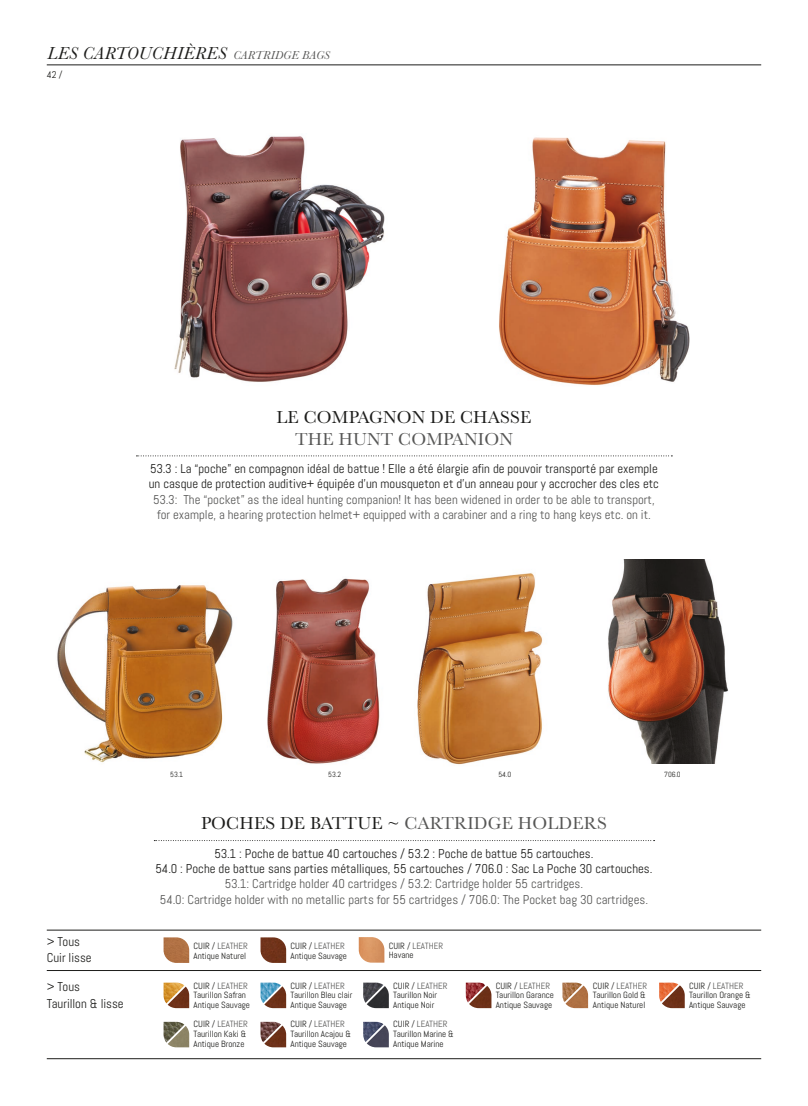
<style>
.page{position:relative;width:808px;height:1106px;background:#fff}
.page>*{position:absolute;margin:0;border:0;box-sizing:border-box;transform-origin:0 0}
.t1{font:18px "Baskerville";letter-spacing:.01em;color:#575756}
.t2{font:italic 18px "Baskerville";letter-spacing:.02em;color:#1d1d1b}
.t3{font:18px "Baskerville";letter-spacing:.01em;color:#1d1d1b}
.t4{font:12.75px/15.3px "Abel";color:#1d1d1b}
.t5{font:12.75px/15.3px "Abel";color:#575756;text-align:center}
.t6{font:9.75px "Abel";color:#1d1d1b}
.t7{font:9px/9.8px "Abel";color:#1d1d1b}
.t8{font:7.5px "Abel";letter-spacing:-.01em;color:#1d1d1b}
.s1{font-size:12px;color:#575756}
.s2{color:#1d1d1b}
.s3{color:#575756}
</style>
<div class="page">
<img style="left:57px;top:585px;width:176px;height:178px">
<img style="left:267px;top:578px;width:113px;height:186px">
<img style="left:417px;top:573px;width:126px;height:192px">
<img style="left:608px;top:560px;width:120px;height:203px">
<img style="left:174px;top:136px;width:211px;height:246px">
<img style="left:499px;top:137px;width:191px;height:248px">
<svg style="left:154px;top:840px;width:501px;height:1px"></svg>
<svg style="left:136px;top:455px;width:536px;height:1px"></svg>
<hr style="left:47px;top:929px;width:714px;height:1px;background:#1d1d1b">
<hr style="left:47px;top:1058px;width:714px;height:1px;background:#1d1d1b">
<hr style="left:47px;top:970px;width:714px;height:1px;background:#1d1d1b">
<img style="left:164px;top:982px;width:20px;height:21px">
<img style="left:168px;top:986px;width:21px;height:22px">
<img style="left:164px;top:1021px;width:20px;height:21px">
<img style="left:168px;top:1025px;width:21px;height:22px">
<img style="left:260px;top:982px;width:21px;height:21px">
<img style="left:264px;top:986px;width:22px;height:22px">
<img style="left:260px;top:1021px;width:21px;height:21px">
<img style="left:264px;top:1025px;width:22px;height:22px">
<img style="left:363px;top:982px;width:20px;height:20px">
<img style="left:367px;top:986px;width:22px;height:22px">
<img style="left:363px;top:1021px;width:20px;height:21px">
<img style="left:367px;top:1025px;width:22px;height:22px">
<img style="left:466px;top:982px;width:19px;height:20px">
<img style="left:469px;top:985px;width:22px;height:23px">
<img style="left:562px;top:982px;width:20px;height:20px">
<img style="left:565px;top:985px;width:23px;height:23px">
<img style="left:659px;top:982px;width:19px;height:19px">
<img style="left:662px;top:985px;width:23px;height:23px">
<img style="left:164px;top:937px;width:25px;height:26px">
<img style="left:260px;top:937px;width:26px;height:26px">
<hr style="left:47px;top:65px;width:714px;height:1px;background:#1d1d1b">
<img style="left:359px;top:937px;width:25px;height:25px">
<h1 class="t2" style="left:48px;top:41px;width:284px">LES CARTOUCHIÈRES <span class="s1">CARTRIDGE BAGS</span></h1>
<p class="t6" style="left:47px;top:68px;width:17px">42 /</p>
<h1 class="t3" style="left:277px;top:406px;width:256px">LE COMPAGNON DE CHASSE</h1>
<h1 class="t1" style="left:295px;top:427px;width:219px">THE HUNT COMPANION</h1>
<h2 class="t4" style="left:149px;top:461px;width:512px">53.3 : La “poche” en compagnon idéal de battue ! Elle a été élargie afin de pouvoir transporté par exemple un casque de protection auditive+ équipée d’un mousqueton et d’un anneau pour y accrocher des cles etc</h2>
<h2 class="t5" style="left:153px;top:492px;width:503px">53.3: The “pocket” as the ideal hunting companion! It has been widened in order to be able to transport, for example, a hearing protection helmet+ equipped with a carabiner and a ring to hang keys etc. on it.</h2>
<p class="t8" style="left:170px;top:769px;width:14px">53.1</p>
<p class="t8" style="left:328px;top:769px;width:14px">53.2</p>
<p class="t8" style="left:498px;top:769px;width:14px">54.0</p>
<p class="t8" style="left:664px;top:769px;width:18px">706.0</p>
<h1 class="t1" style="left:201px;top:812px;width:407px"><span class="s2">POCHES DE BATTUE ~</span> CARTRIDGE HOLDERS</h1>
<h2 class="t4" style="left:155px;top:845px;width:499px;text-align:center">53.1 : Poche de battue 40 cartouches / 53.2 : Poche de battue 55 cartouches.<br>54.0 : Poche de battue sans parties métalliques, 55 cartouches / 706.0 : Sac La Poche 30 cartouches.</h2>
<h2 class="t5" style="left:160px;top:876px;width:490px">53.1: Cartridge holder 40 cartridges / 53.2: Cartridge holder 55 cartridges.<br>54.0: Cartridge holder with no metallic parts for 55 cartridges / 706.0: The Pocket bag 30 cartridges.</h2>
<h2 class="t4" style="left:47px;top:933px;width:46px;line-height:16.5px">&gt; Tous<br>Cuir lisse</h2>
<h2 class="t4" style="left:47px;top:978px;width:78px;line-height:16.5px">&gt; Tous<br>Taurillon &amp; lisse</h2>
<p class="t7" style="left:290px;top:980px;width:63px">CUIR / <span class="s3">LEATHER<br></span>Taurillon Bleu clair<br>Antique Sauvage</p>
<p class="t7" style="left:290px;top:1019px;width:62px">CUIR / <span class="s3">LEATHER<br></span>Taurillon Acajou &amp;<br>Antique Sauvage</p>
<p class="t7" style="left:194px;top:940px;width:56px">CUIR / <span class="s3">LEATHER<br></span>Antique Naturel</p>
<p class="t7" style="left:290px;top:940px;width:58px">CUIR / <span class="s3">LEATHER<br></span>Antique Sauvage</p>
<p class="t7" style="left:194px;top:980px;width:58px">CUIR / <span class="s3">LEATHER<br></span>Taurillon Safran<br>Antique Sauvage</p>
<p class="t7" style="left:194px;top:1019px;width:56px">CUIR / <span class="s3">LEATHER<br></span>Taurillon Kaki &amp;<br>Antique Bronze</p>
<p class="t7" style="left:389px;top:940px;width:56px">CUIR / <span class="s3">LEATHER<br></span>Havane</p>
<p class="t7" style="left:393px;top:980px;width:56px">CUIR / <span class="s3">LEATHER<br></span>Taurillon Noir<br>Antique Noir</p>
<p class="t7" style="left:393px;top:1019px;width:62px">CUIR / <span class="s3">LEATHER<br></span>Taurillon Marine &amp;<br>Antique Marine</p>
<p class="t7" style="left:496px;top:980px;width:60px">CUIR / <span class="s3">LEATHER<br></span>Taurillon Garance<br>Antique Sauvage</p>
<p class="t7" style="left:593px;top:980px;width:56px">CUIR / <span class="s3">LEATHER<br></span>Taurillon Gold &amp;<br>Antique Naturel</p>
<p class="t7" style="left:689px;top:980px;width:63px">CUIR / <span class="s3">LEATHER<br></span>Taurillon Orange &amp;<br>Antique Sauvage</p>
</div>
